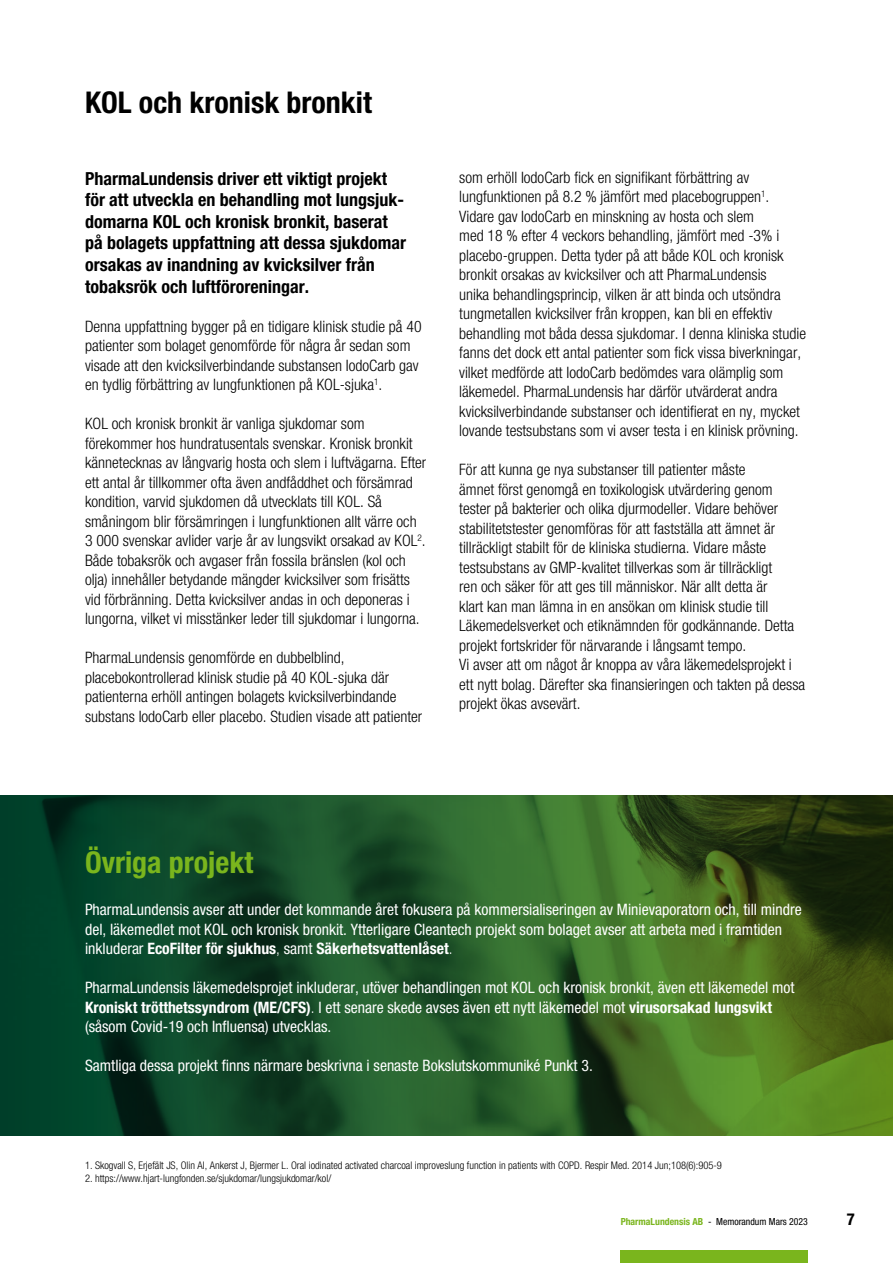
<style>
.page{position:relative;width:893px;height:1263px;background:#fff}
.page>*{position:absolute;margin:0;border:0;box-sizing:border-box;transform-origin:0 0}
.t1{font:700 condensed 30px "Helvetica Neue";color:#000}
.t2{font:700 condensed 30px "Helvetica Neue";color:#7ab51d}
.t3{font:700 condensed 18px/21.6px "Helvetica Neue";color:#000}
.t4{font:700 condensed 16.5px "Helvetica Neue";color:#000}
.t5{font:300 condensed 15.75px/19.5px "Helvetica Neue";color:#000}
.t6{font:condensed 15.75px/19.5px "Helvetica Neue";color:#fff}
.t7{font:300 condensed 10.5px "Helvetica Neue";color:#000}
.t8{font:condensed 9.75px "Helvetica Neue";color:#000}
.s1{font-weight:700}
.s2{font-weight:300}
.s3{font-weight:700;color:#7ab51d}
</style>
<div class="page">
<div style="left:621px;top:1250px;width:187px;height:13px;background:#7ab51d"></div>
<svg style="left:0;top:795px;width:893px;height:340px;background:#265625"></svg>
<h1 class="t1" style="left:85px;top:84px;width:288px">KOL och kronisk bronkit</h1>
<p class="t3" style="left:85px;top:167px;width:323px">PharmaLundensis driver ett viktigt projekt för att utveckla en behandling mot lungsjuk&shy;domarna KOL och kronisk bronkit, baserat på bolagets uppfattning att dessa sjukdomar orsakas av inandning av kvicksilver från tobaksrök och luftföroreningar.</p>
<p class="t5" style="left:85px;top:316px;width:338px">Denna uppfattning bygger på en tidigare klinisk studie på 40 patienter som bolaget genomförde för några år sedan som visade att den kvicksilverbindande substansen IodoCarb gav en tydlig förbättring av lungfunktionen på KOL-sjuka<sup>1</sup>.</p>
<p class="t5" style="left:85px;top:414px;width:343px">KOL och kronisk bronkit är vanliga sjukdomar som förekommer hos hundratusentals svenskar. Kronisk bronkit kännetecknas av långvarig hosta och slem i luftvägarna. Efter ett antal år tillkommer ofta även andfåddhet och försämrad kondition, varvid sjukdomen då utvecklats till KOL. Så småningom blir försämringen i lungfunktionen allt värre och 3 000 svenskar avlider varje år av lungsvikt orsakad av KOL<sup>2</sup>.<br>Både tobaksrök och avgaser från fossila bränslen (kol och olja) innehåller betydande mängder kvicksilver som frisätts vid förbränning. Detta kvicksilver andas in och deponeras i lungorna, vilket vi misstänker leder till sjukdomar i lungorna.</p>
<p class="t5" style="left:85px;top:648px;width:339px">PharmaLundensis genomförde en dubbelblind, placebokontrollerad klinisk studie på 40 KOL-sjuka där patienterna erhöll antingen bolagets kvicksilverbindande substans IodoCarb eller placebo. Studien visade att patienter</p>
<p class="t5" style="left:459px;top:167px;width:348px">som erhöll IodoCarb fick en signifikant förbättring av lungfunktionen på 8.2 % jämfört med placebogruppen<sup>1</sup>.<br>Vidare gav IodoCarb en minskning av hosta och slem<br>med 18 % efter 4 veckors behandling, jämfört med -3% i placebo-gruppen. Detta tyder på att både KOL och kronisk bronkit orsakas av kvicksilver och att PharmaLundensis<br>unika behandlingsprincip, vilken är att binda och utsöndra tungmetallen kvicksilver från kroppen, kan bli en effektiv behandling mot båda dessa sjukdomar. I denna kliniska studie fanns det dock ett antal patienter som fick vissa biverkningar, vilket medförde att IodoCarb bedömdes vara olämplig som läkemedel. PharmaLundensis har därför utvärderat andra kvicksilverbindande substanser och identifierat en ny, mycket lovande testsubstans som vi avser testa i en klinisk prövning.</p>
<p class="t5" style="left:459px;top:460px;width:347px">För att kunna ge nya substanser till patienter måste<br>ämnet först genomgå en toxikologisk utvärdering genom tester på bakterier och olika djurmodeller. Vidare behöver stabilitetstester genomföras för att fastställa att ämnet är tillräckligt stabilt för de kliniska studierna. Vidare måste testsubstans av GMP-kvalitet tillverkas som är tillräckligt<br>ren och säker för att ges till människor. När allt detta är<br>klart kan man lämna in en ansökan om klinisk studie till Läkemedelsverket och etiknämnden för godkännande. Detta projekt fortskrider för närvarande i långsamt tempo.<br>Vi avser att om något år knoppa av våra läkemedelsprojekt i ett nytt bolag. Därefter ska finansieringen och takten på dessa projekt ökas avsevärt.</p>
<h1 class="t2" style="left:85px;top:845px;width:170px">Övriga projekt</h1>
<p class="t6" style="left:85px;top:900px;width:718px">PharmaLundensis avser att under det kommande året fokusera på kommersialiseringen av Minievaporatorn och, till mindre del, läkemedlet mot KOL och kronisk bronkit. Ytterligare Cleantech projekt som bolaget avser att arbeta med i framtiden inkluderar <span class="s1">EcoFilter för sjukhus</span><span class="s2">,</span> samt <span class="s1">Säkerhetsvattenlåset</span><span class="s2">.</span></p>
<p class="t6" style="left:85px;top:978px;width:711px">PharmaLundensis läkemedelsprojet inkluderar, utöver behandlingen mot KOL och kronisk bronkit, även ett läkemedel mot<br><span class="s1">Kroniskt trötthetssyndrom (ME/CFS)</span><span class="s2">.</span> I ett senare skede avses även ett nytt läkemedel mot <span class="s1">virusorsakad lungsvikt </span>(såsom Covid-19 och Influensa) utvecklas.</p>
<p class="t6" style="left:85px;top:1056px;width:509px">Samtliga dessa projekt finns närmare beskrivna i senaste Bokslutskommuniké Punkt 3.</p>
<p class="t7" style="left:85px;top:1159px;width:638px">1. Skogvall S, Erjefält JS, Olin AI, Ankerst J, Bjermer L. Oral iodinated activated charcoal improveslung function in patients with COPD. Respir Med. 2014 Jun;108(6):905-9</p>
<p class="t7" style="left:85px;top:1172px;width:248px">2. https://www.hjart-lungfonden.se/sjukdomar/lungsjukdomar/kol/</p>
<p class="t8" style="left:621px;top:1215px;width:189px"><span class="s3">PharmaLundensis AB</span> - Memorandum Mars 2023</p>
<p class="t4" style="left:847px;top:1209px;width:9px">7</p>
</div>
